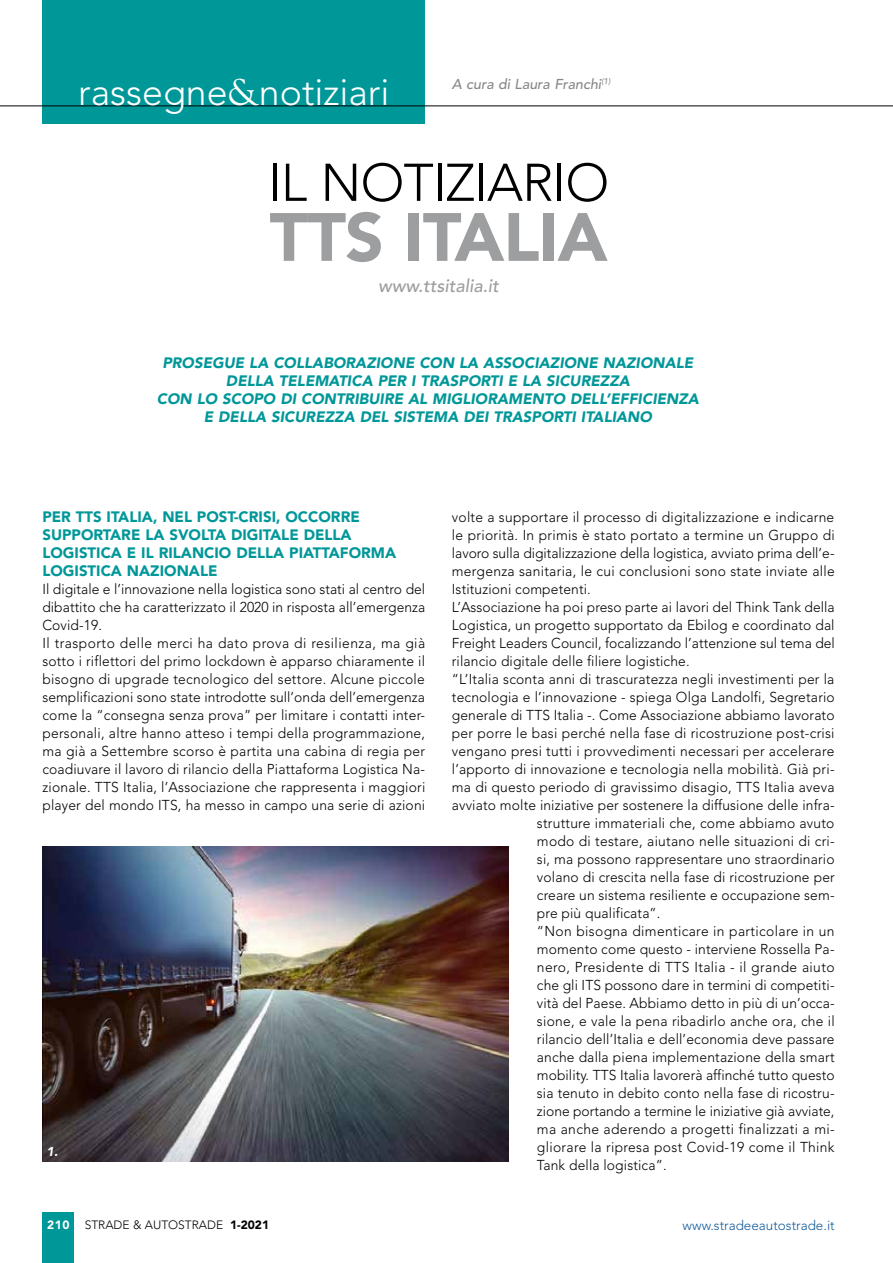
<style>
.page{position:relative;width:893px;height:1263px;background:#fff}
.page>*{position:absolute;margin:0;border:0;box-sizing:border-box;transform-origin:0 0}
.t1{font:900 67.5px "Avenir";letter-spacing:-.015em;color:#9c9e9f}
.t2{font:300 52.5px "Avenir";letter-spacing:-.015em;color:#000}
.t3{font:300 37.5px "Avenir";color:#fff}
.t4{font:italic 500 18px "Avenir";color:#9c9e9f}
.t5{font:italic 900 15px/18px "Avenir";color:#009799;text-align:center}
.t6{font:900 15px/18px "Avenir";color:#009799}
.t7{font:300 14.25px/18px "Avenir";letter-spacing:.01em;color:#000}
.t8{font:300 14.25px "Avenir";letter-spacing:.03em;color:#000}
.t9{font:italic 500 14.25px "Avenir";color:#87888a}
.t10{font:300 13.5px "Avenir";color:#165b9a}
.t11{font:italic 900 12.75px "Avenir";color:#fff}
.t12{font:300 12px "Avenir";color:#000}
.t13{font:900 12px "Avenir";color:#fff}
.s1{font-family:"Goudy Std";font-weight:400}
.s2{font-weight:900}
</style>
<div class="page">
<div style="left:43px;top:0;width:382px;height:124px;background:#009799"></div>
<hr style="left:0;top:106px;width:893px;height:1px;background:#000">
<div style="left:42px;top:1212px;width:32px;height:51px;background:#009799"></div>
<img style="left:42px;top:846px;width:467px;height:315px">
<h3 class="t3" style="left:78px;top:70px;width:313px">rassegne<span class="s1">&amp;</span>notiziari</h3>
<p class="t9" style="left:452px;top:76px;width:160px">A cura di Laura Franchi<sup>(1)</sup></p>
<h2 class="t2" style="left:268px;top:152px;width:343px">IL NOTIZIARIO</h2>
<h1 class="t1" style="left:270px;top:197px;width:339px">TTS ITALIA</h1>
<p class="t4" style="left:378px;top:276px;width:122px">www.ttsitalia.it</p>
<p class="t5" style="left:157px;top:354px;width:544px">PROSEGUE LA COLLABORAZIONE CON LA ASSOCIAZIONE NAZIONALE DELLA TELEMATICA PER I TRASPORTI E LA SICUREZZA<br>CON LO SCOPO DI CONTRIBUIRE AL MIGLIORAMENTO DELL’EFFICIENZA E DELLA SICUREZZA DEL SISTEMA DEI TRASPORTI ITALIANO</p>
<p class="t6" style="left:42px;top:508px;width:355px">PER TTS ITALIA, NEL POST-CRISI, OCCORRE SUPPORTARE LA SVOLTA DIGITALE DELLA LOGISTICA E IL RILANCIO DELLA PIATTAFORMA LOGISTICA NAZIONALE</p>
<p class="t7" style="left:42px;top:580px;width:384px">Il digitale e l’innovazione nella logistica sono stati al centro del dibattito che ha caratterizzato il 2020 in risposta all’emergenza Covid-19.<br>Il trasporto delle merci ha dato prova di resilienza, ma già sotto i riflettori del primo lockdown è apparso chiaramente il bisogno di upgrade tecnologico del settore. Alcune piccole semplificazioni sono state introdotte sull’onda dell’emergenza come la “consegna senza prova” per limitare i contatti inter&shy;personali, altre hanno atteso i tempi della programmazione, ma già a Settembre scorso è partita una cabina di regia per coadiuvare il lavoro di rilancio della Piattaforma Logistica Na&shy;zionale. TTS Italia, l’Associazione che rappresenta i maggiori player del mondo ITS, ha messo in campo una serie di azioni</p>
<p class="t11" style="left:47px;top:1144px;width:13px">1.</p>
<p class="t7" style="left:452px;top:508px;width:384px">volte a supportare il processo di digitalizzazione e indicarne</p>
<p class="t7" style="left:452px;top:526px;width:384px">le priorità. In primis è stato portato a termine un Gruppo di</p>
<p class="t7" style="left:452px;top:544px;width:384px">lavoro sulla digitalizzazione della logistica, avviato prima dell’e-</p>
<p class="t7" style="left:452px;top:562px;width:384px">mergenza sanitaria, le cui conclusioni sono state inviate alle</p>
<p class="t7" style="left:452px;top:580px;width:140px">Istituzioni competenti.</p>
<p class="t7" style="left:452px;top:598px;width:384px">L’Associazione ha poi preso parte ai lavori del Think Tank della</p>
<p class="t7" style="left:452px;top:616px;width:384px">Logistica, un progetto supportato da Ebilog e coordinato dal</p>
<p class="t7" style="left:452px;top:634px;width:384px">Freight Leaders Council, focalizzando l’attenzione sul tema del</p>
<p class="t7" style="left:452px;top:652px;width:239px">rilancio digitale delle filiere logistiche.</p>
<p class="t7" style="left:452px;top:670px;width:384px">“L’Italia sconta anni di trascuratezza negli investimenti per la</p>
<p class="t7" style="left:452px;top:688px;width:384px">tecnologia e l’innovazione - spiega Olga Landolfi, Segretario</p>
<p class="t7" style="left:452px;top:706px;width:384px">generale di TTS Italia -. Come Associazione abbiamo lavorato</p>
<p class="t7" style="left:452px;top:724px;width:384px">per porre le basi perché nella fase di ricostruzione post-crisi</p>
<p class="t7" style="left:452px;top:742px;width:384px">vengano presi tutti i provvedimenti necessari per accelerare</p>
<p class="t7" style="left:452px;top:760px;width:384px">l’apporto di innovazione e tecnologia nella mobilità. Già pri-</p>
<p class="t7" style="left:452px;top:778px;width:384px">ma di questo periodo di gravissimo disagio, TTS Italia aveva</p>
<p class="t7" style="left:452px;top:796px;width:384px">avviato molte iniziative per sostenere la diffusione delle infra-</p>
<p class="t7" style="left:537px;top:814px;width:299px">strutture immateriali che, come abbiamo avuto</p>
<p class="t7" style="left:537px;top:832px;width:299px">modo di testare, aiutano nelle situazioni di cri-</p>
<p class="t7" style="left:537px;top:850px;width:299px">si, ma possono rappresentare uno straordinario</p>
<p class="t7" style="left:537px;top:868px;width:299px">volano di crescita nella fase di ricostruzione per</p>
<p class="t7" style="left:537px;top:886px;width:299px">creare un sistema resiliente e occupazione sem-</p>
<p class="t7" style="left:537px;top:904px;width:125px">pre più qualificata”.</p>
<p class="t7" style="left:537px;top:922px;width:299px">“Non bisogna dimenticare in particolare in un</p>
<p class="t7" style="left:537px;top:940px;width:299px">momento come questo - interviene Rossella Pa-</p>
<p class="t8" style="left:537px;top:959px;width:299px">nero, Presidente di TTS Italia - il grande aiuto</p>
<p class="t7" style="left:537px;top:976px;width:299px">che gli ITS possono dare in termini di competiti-</p>
<p class="t7" style="left:537px;top:994px;width:299px">vità del Paese. Abbiamo detto in più di un’occa-</p>
<p class="t7" style="left:537px;top:1012px;width:299px">sione, e vale la pena ribadirlo anche ora, che il</p>
<p class="t7" style="left:537px;top:1030px;width:299px">rilancio dell’Italia e dell’economia deve passare</p>
<p class="t7" style="left:537px;top:1048px;width:299px">anche dalla piena implementazione della smart</p>
<p class="t7" style="left:537px;top:1066px;width:299px">mobility. TTS Italia lavorerà affinché tutto questo</p>
<p class="t7" style="left:537px;top:1084px;width:299px">sia tenuto in debito conto nella fase di ricostru-</p>
<p class="t7" style="left:537px;top:1102px;width:299px">zione portando a termine le iniziative già avviate,</p>
<p class="t7" style="left:537px;top:1120px;width:299px">ma anche aderendo a progetti finalizzati a mi-</p>
<p class="t7" style="left:537px;top:1138px;width:299px">gliorare la ripresa post Covid-19 come il Think</p>
<p class="t7" style="left:537px;top:1156px;width:131px">Tank della logistica”.</p>
<p class="t13" style="left:47px;top:1218px;width:24px">210</p>
<p class="t12" style="left:85px;top:1217px;width:186px">STRADE &amp; AUTOSTRADE <span class="s2">1-2021</span></p>
<p class="t10" style="left:683px;top:1217px;width:154px">www.stradeeautostrade.it</p>
</div>
